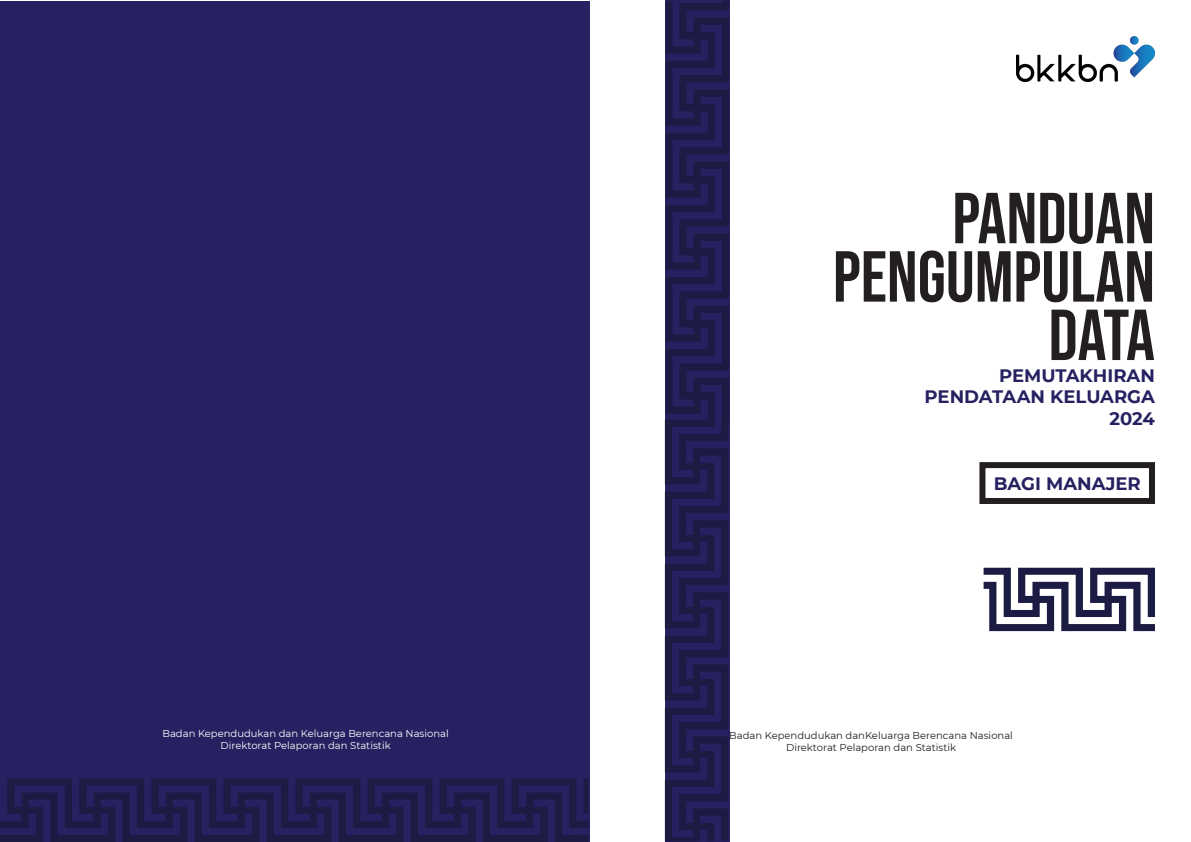
<style>
.page{position:relative;width:1191px;height:842px;background:#fff}
.page>*{position:absolute;margin:0;border:0;box-sizing:border-box;transform-origin:0 0}
.t1{font:72px "Bebas Neue";color:#231f20}
.t2{font:700 18px "Montserrat";color:#262161}
.t3{font:10px "Montserrat";color:#fff}
.t4{font:10px "Montserrat";color:#231f20}
</style>
<div class="page">
<div style="left:0;top:1px;width:589px;height:841px;background:#262161"></div>
<img style="left:1016px;top:36px;width:139px;height:46px">
<div style="left:979px;top:462px;width:176px;height:42px;border:6px solid #231f20"></div>
<svg style="left:665px;top:1px;width:64px;height:840px;background:#1f1d50"></svg>
<svg style="left:983px;top:568px;width:172px;height:63px"></svg>
<svg style="left:0;top:779px;width:588px;height:63px"></svg>
<p class="t3" style="left:162px;top:726px;width:288px">Badan Kependudukan dan Keluarga Berencana Nasional</p>
<p class="t3" style="left:221px;top:738px;width:172px">Direktorat Pelaporan dan Statistik</p>
<p class="t1" style="left:952px;top:178px;width:204px">PANDUAN</p>
<p class="t1" style="left:833px;top:236px;width:323px">PENGUMPULAN</p>
<p class="t1" style="left:1048px;top:294px;width:108px">DATA</p>
<p class="t2" style="left:999px;top:362px;width:157px">PEMUTAKHIRAN</p>
<p class="t2" style="left:924px;top:384px;width:232px">PENDATAAN KELUARGA</p>
<p class="t2" style="left:1109px;top:405px;width:47px">2024</p>
<p class="t2" style="left:993px;top:470px;width:148px">BAGI MANAJER</p>
<p class="t4" style="left:729px;top:729px;width:285px">Badan Kependudukan danKeluarga Berencana Nasional</p>
<p class="t4" style="left:786px;top:741px;width:172px">Direktorat Pelaporan dan Statistik</p>
</div>
